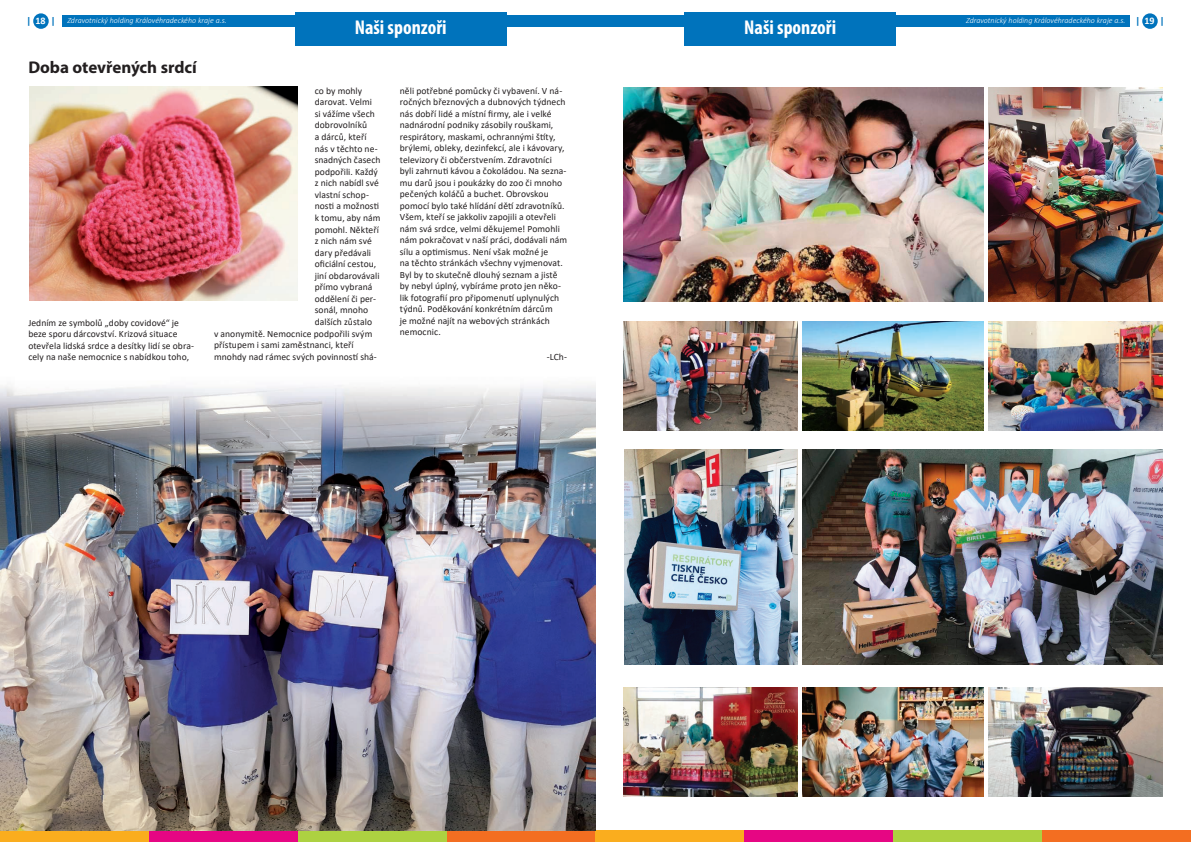
<style>
.page{position:relative;width:1191px;height:842px;background:#fff}
.page>*{position:absolute;margin:0;border:0;box-sizing:border-box;transform-origin:0 0}
.t1{font:700 condensed 20px "Myriad Pro";color:#fff}
.t2{font:700 17px "Myriad Pro";letter-spacing:-.005em;color:#231f20}
.t3{font:700 10px "Calibri";color:#fff}
.t4{font:700 10px "Calibri";color:#0073bc}
.t5{font:9.6px/11.5px "Calibri";letter-spacing:.005em;color:#231f20}
.t6{font:italic 300 8px "Calibri";color:#fff}
.s1{color:#0073bc}
.s2{font-weight:700;font-style:normal;font-size:10px;color:#0073bc}
</style>
<div class="page">
<div style="left:0;top:831px;width:149px;height:11px;background:#faad1e"></div>
<div style="left:149px;top:831px;width:149px;height:11px;background:#e60683"></div>
<div style="left:298px;top:831px;width:148px;height:11px;background:#add141"></div>
<div style="left:446px;top:831px;width:149px;height:11px;background:#f36e21"></div>
<div style="left:595px;top:831px;width:149px;height:11px;background:#faad1e"></div>
<div style="left:744px;top:831px;width:149px;height:11px;background:#e60683"></div>
<div style="left:893px;top:831px;width:149px;height:11px;background:#add141"></div>
<div style="left:1042px;top:831px;width:149px;height:11px;background:#f36e21"></div>
<div style="left:33px;top:13px;width:16px;height:16px;background:#0073bc;border-radius:50%"></div>
<div style="left:62px;top:16px;width:1067px;height:11px;background:#0073bc"></div>
<div style="left:1142px;top:13px;width:15px;height:16px;background:#0073bc;border-radius:50%"></div>
<div style="left:295px;top:12px;width:211px;height:33px;background:#0073bc"></div>
<div style="left:684px;top:12px;width:212px;height:33px;background:#0073bc"></div>
<img style="left:29px;top:87px;width:269px;height:214px">
<img style="left:0;top:385px;width:595px;height:446px">
<img style="left:624px;top:87px;width:360px;height:215px">
<img style="left:624px;top:321px;width:174px;height:110px">
<img style="left:802px;top:321px;width:182px;height:110px">
<img style="left:988px;top:321px;width:174px;height:110px">
<img style="left:624px;top:687px;width:174px;height:110px">
<img style="left:802px;top:687px;width:182px;height:110px">
<img style="left:988px;top:687px;width:174px;height:110px">
<img style="left:802px;top:450px;width:360px;height:215px">
<img style="left:988px;top:87px;width:174px;height:215px">
<img style="left:624px;top:450px;width:173px;height:215px">
<p class="t3" style="left:27px;top:13px;width:21px"><span class="s1">|</span> 18</p>
<p class="t4" style="left:51px;top:13px;width:6px">|</p>
<p class="t6" style="left:67px;top:16px;width:161px">Zdravotnický holding Královéhradeckého kraje a.s.</p>
<p class="t6" style="left:966px;top:16px;width:176px">Zdravotnický holding Královéhradeckého kraje a.s. <span class="s2">|</span></p>
<p class="t4" style="left:1159px;top:13px;width:6px">|</p>
<p class="t3" style="left:1144px;top:13px;width:12px">19</p>
<h1 class="t1" style="left:355px;top:15px;width:93px">Naši sponzoři</h1>
<h1 class="t1" style="left:744px;top:15px;width:93px">Naši sponzoři</h1>
<h2 class="t2" style="left:28px;top:56px;width:170px">Doba otevřených srdcí</h2>
<p class="t5" style="left:28px;top:316px;width:167px">Jedním ze symbolů „doby covidové“ je beze sporu dárcovství. Krizová situace otevřela lidská srdce a desítky lidí se obra&shy;cely na naše nemocnice s nabídkou toho,</p>
<p class="t5" style="left:315px;top:84px;width:49px">co by mohly</p>
<p class="t5" style="left:315px;top:96px;width:59px">darovat. Velmi</p>
<p class="t5" style="left:315px;top:108px;width:62px">si vážíme všech</p>
<p class="t5" style="left:315px;top:119px;width:54px">dobrovolníků</p>
<p class="t5" style="left:315px;top:131px;width:53px">a dárců, kteří</p>
<p class="t5" style="left:315px;top:142px;width:64px">nás v těchto ne-</p>
<p class="t5" style="left:315px;top:154px;width:67px">snadných časech</p>
<p class="t5" style="left:315px;top:165px;width:65px">podpořili. Každý</p>
<p class="t5" style="left:315px;top:177px;width:66px">z nich nabídl své</p>
<p class="t5" style="left:315px;top:189px;width:56px">vlastní schop-</p>
<p class="t5" style="left:315px;top:200px;width:66px">nosti a možnosti</p>
<p class="t5" style="left:315px;top:212px;width:67px">k tomu, aby nám</p>
<p class="t5" style="left:315px;top:223px;width:66px">pomohl. Někteří</p>
<p class="t5" style="left:315px;top:235px;width:59px">z nich nám své</p>
<p class="t5" style="left:315px;top:246px;width:58px">dary předávali</p>
<p class="t5" style="left:315px;top:258px;width:63px">oficiální cestou,</p>
<p class="t5" style="left:315px;top:270px;width:66px">jiní obdarovávali</p>
<p class="t5" style="left:315px;top:281px;width:59px">přímo vybraná</p>
<p class="t5" style="left:315px;top:293px;width:63px">oddělení či per-</p>
<p class="t5" style="left:315px;top:304px;width:55px">sonál, mnoho</p>
<p class="t5" style="left:315px;top:316px;width:59px">dalších zůstalo</p>
<p class="t5" style="left:214px;top:327px;width:160px">v anonymitě. Nemocnice podpořili svým</p>
<p class="t5" style="left:214px;top:339px;width:141px">přístupem i sami zaměstnanci, kteří</p>
<p class="t5" style="left:214px;top:351px;width:164px">mnohdy nad rámec svých povinností shá-</p>
<p class="t5" style="left:400px;top:84px;width:169px">něli potřebné pomůcky či vybavení. V ná&shy;ročných březnových a dubnových týdnech nás dobří lidé a místní firmy, ale i velké nadnárodní podniky zásobily rouškami, respirátory, maskami, ochrannými štíty, brýlemi, obleky, dezinfekcí, ale i kávovary, televizory či občerstvením. Zdravotníci byli zahrnuti kávou a čokoládou. Na sezna&shy;mu darů jsou i poukázky do zoo či mnoho pečených koláčů a buchet. Obrovskou pomocí bylo také hlídání dětí zdravotníků.<br>Všem, kteří se jakkoliv zapojili a otevřeli nám svá srdce, velmi děkujeme! Pomohli nám pokračovat v naší práci, dodávali nám sílu a optimismus. Není však možné je<br>na těchto stránkách všechny vyjmenovat.<br>Byl by to skutečně dlouhý seznam a jistě by nebyl úplný, vybíráme proto jen něko&shy;lik fotografií pro připomenutí uplynulých týdnů. Poděkování konkrétním dárcům<br>je možné najít na webových stránkách nemocnic.</p>
<p class="t5" style="left:546px;top:351px;width:22px">-LCh-</p>
</div>
